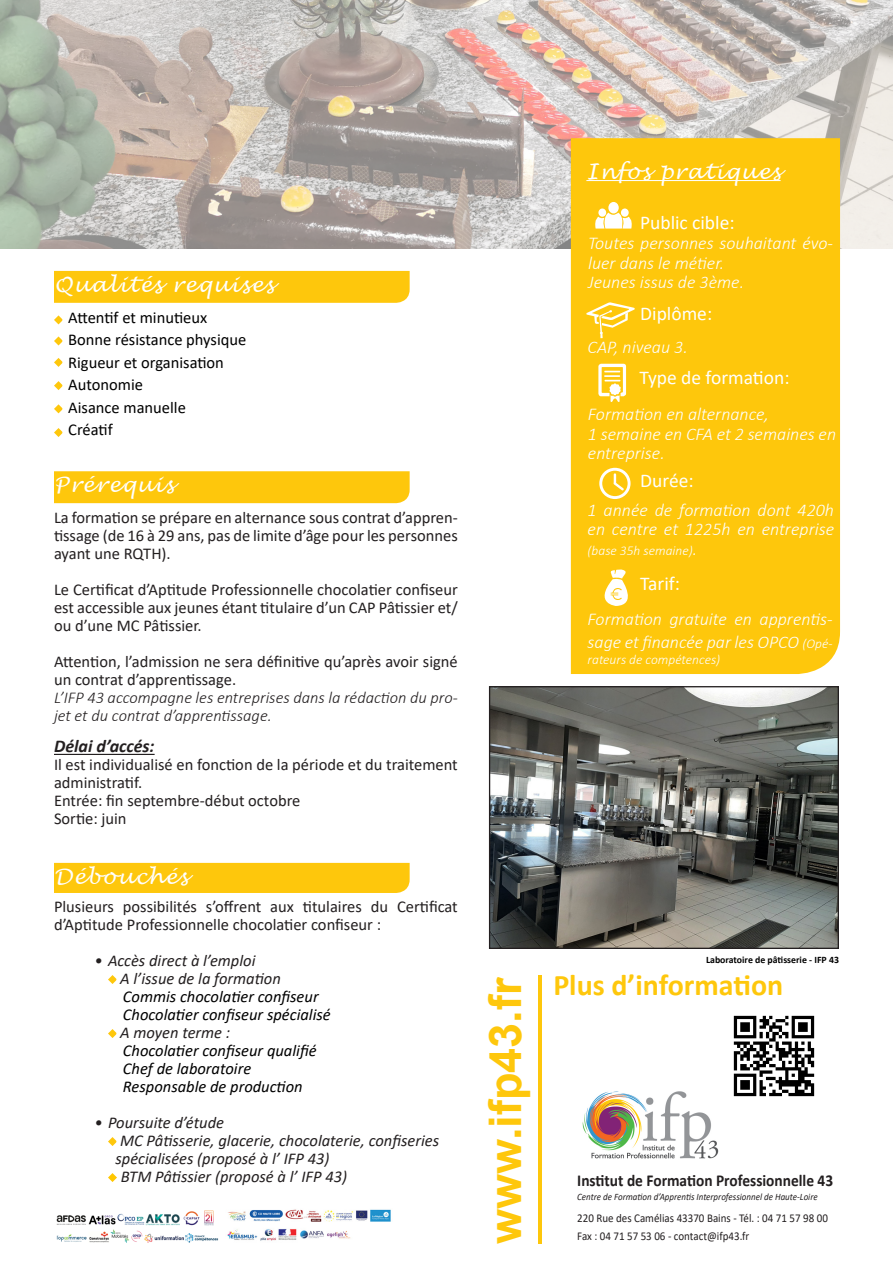
<style>
.page{position:relative;width:893px;height:1263px;background:#fff}
.page>*{position:absolute;margin:0;border:0;box-sizing:border-box;transform-origin:0 0}
.t1{font:700 45px "Arial";color:#fec70c}
.t2{font:700 30px "Calibri";color:#fec70c}
.t3{font:italic 21px "Lucida Handwriting";letter-spacing:.06em;color:#fff}
.t4{font:19.5px "Calibri";color:#fff}
.t5{font:italic 300 18px/19.5px "Calibri";color:#fff}
.t6{font:italic 700 18px "Calibri";color:#231f20}
.t7{font:700 16.65px "Calibri";color:#231f20;scale:.92 1}
.t8{font:16.5px/18px "Calibri";color:#231f20}
.t9{font:italic 16.5px/18px "Calibri";color:#231f20}
.t10{font:italic 16.5px "Calibri";color:#000}
.t11{font:16.5px "Calibri";color:#000}
.t12{font:italic 300 16.5px/18px "Calibri";color:#231f20}
.t13{font:italic 300 13.5px "Calibri";color:#fff}
.t14{font:11.85px/18px "Calibri";color:#231f20;scale:.92 1}
.t15{font:italic 9.75px "Calibri";color:#231f20;scale:.92 1}
.t16{font:700 9.75px "Calibri";color:#000}
.s1{font-size:18px}
.s2{font-size:13.5px}
</style>
<div class="page">
<img style="left:733px;top:1015px;width:82px;height:82px">
<img style="left:0;top:0;width:893px;height:248px">
<div style="left:571px;top:138px;width:269px;height:536px;background:#fec70c"></div>
<hr style="left:586px;top:180px;width:195px;height:1px;background:#fff">
<svg style="left:598px;top:208px;width:8px;height:9px"></svg>
<div style="left:621px;top:208px;width:8px;height:9px;background:#fff;border-radius:50%"></div>
<div style="left:608px;top:202px;width:11px;height:11px;background:#fff;border-radius:50%"></div>
<svg style="left:594px;top:213px;width:39px;height:16px"></svg>
<svg style="left:586px;top:302px;width:50px;height:36px;background:#fed23c"></svg>
<hr style="left:538px;top:975px;width:3px;height:268px;background:#fec70c">
<img style="left:582px;top:1091px;width:137px;height:68px">
<svg style="left:598px;top:364px;width:28px;height:39px"></svg>
<div style="left:599px;top:468px;width:32px;height:31px;border:3px solid #fff;border-radius:50%"></div>
<svg style="left:611px;top:474px;width:15px;height:19px"></svg>
<svg style="left:593px;top:568px;width:46px;height:38px"></svg>
<div style="left:54px;top:471px;width:356px;height:32px;background:#fec70c"></div>
<div style="left:54px;top:863px;width:356px;height:30px;background:#fec70c"></div>
<svg style="left:108px;top:975px;width:9px;height:9px"></svg>
<svg style="left:108px;top:1029px;width:9px;height:9px"></svg>
<svg style="left:108px;top:1137px;width:9px;height:9px"></svg>
<svg style="left:108px;top:1173px;width:9px;height:9px"></svg>
<div style="left:54px;top:271px;width:356px;height:32px;background:#fec70c"></div>
<svg style="left:54px;top:315px;width:9px;height:9px"></svg>
<svg style="left:54px;top:336px;width:9px;height:9px"></svg>
<svg style="left:54px;top:358px;width:9px;height:9px"></svg>
<svg style="left:54px;top:381px;width:9px;height:9px"></svg>
<svg style="left:54px;top:404px;width:9px;height:9px"></svg>
<svg style="left:54px;top:428px;width:9px;height:9px"></svg>
<hr style="left:54px;top:754px;width:101px;height:1px;background:#231f20">
<img style="left:491px;top:688px;width:346px;height:259px">
<div style="left:489px;top:686px;width:350px;height:263px;border:1px solid #231f20"></div>
<img style="left:56px;top:1210px;width:163px;height:33px">
<img style="left:227px;top:1209px;width:164px;height:32px">
<p class="t3" style="left:54px;top:272px;width:221px">Qualités requises</p>
<p class="t11" style="left:68px;top:306px;width:140px">Attentif et minutieux</p>
<p class="t11" style="left:68px;top:328px;width:180px">Bonne résistance physique</p>
<p class="t11" style="left:68px;top:351px;width:157px">Rigueur et organisation</p>
<p class="t11" style="left:68px;top:373px;width:76px">Autonomie</p>
<p class="t11" style="left:68px;top:396px;width:119px">Aisance manuelle</p>
<p class="t11" style="left:68px;top:418px;width:46px">Créatif</p>
<p class="t3" style="left:54px;top:472px;width:121px">Prérequis</p>
<p class="t8" style="left:54px;top:508px;width:405px;text-align:justify">La formation se prépare en alternance sous contrat d’appren&shy;tissage (de 16 à 29 ans, pas de limite d’âge pour les personnes ayant une RQTH).</p>
<p class="t8" style="left:54px;top:580px;width:405px;text-align:justify">Le Certificat d’Aptitude Professionnelle chocolatier confiseur est accessible aux jeunes étant titulaire d’un CAP Pâtissier et/ ou d’une MC Pâtissier.</p>
<p class="t8" style="left:54px;top:652px;width:405px">Attention, l’admission ne sera définitive qu’après avoir signé un contrat d’apprentissage.</p>
<p class="t12" style="left:54px;top:688px;width:405px">L’IFP 43 accompagne les entreprises dans la rédaction du pro&shy;jet et du contrat d’apprentissage.</p>
<p class="t6" style="left:54px;top:734px;width:102px">Délai d’accés:</p>
<p class="t8" style="left:54px;top:755px;width:405px">Il est individualisé en fonction de la période et du traitement administratif.</p>
<p class="t8" style="left:54px;top:791px;width:248px">Entrée: fin septembre-début octobre</p>
<p class="t8" style="left:54px;top:809px;width:74px">Sortie: juin</p>
<p class="t3" style="left:54px;top:864px;width:135px">Débouchés</p>
<p class="t8" style="left:54px;top:897px;width:405px">Plusieurs possibilités s’offrent aux titulaires du Certificat d’Aptitude Professionnelle chocolatier confiseur :</p>
<p class="t9" style="left:94px;top:951px;width:162px">• Accès direct à l’emploi</p>
<p class="t9" style="left:120px;top:969px;width:162px">A l’issue de la formation</p>
<p class="t10" style="left:123px;top:985px;width:197px">Commis chocolatier confiseur</p>
<p class="t10" style="left:123px;top:1003px;width:209px">Chocolatier confiseur spécialisé</p>
<p class="t9" style="left:120px;top:1023px;width:112px">A moyen terme :</p>
<p class="t10" style="left:123px;top:1039px;width:195px">Chocolatier confiseur qualifié</p>
<p class="t10" style="left:123px;top:1057px;width:130px">Chef de laboratoire</p>
<p class="t10" style="left:123px;top:1075px;width:181px">Responsable de production</p>
<p class="t9" style="left:94px;top:1113px;width:131px">• Poursuite d’étude</p>
<p class="t9" style="left:115px;top:1131px;width:325px">MC Pâtisserie, glacerie, chocolaterie, confiseries spécialisées (proposé à l’ IFP 43)</p>
<p class="t9" style="left:121px;top:1167px;width:228px">BTM Pâtissier (proposé à l’ IFP 43)</p>
<p class="t3" style="left:586px;top:158px;width:196px">Infos pratiques</p>
<p class="t4" style="left:640px;top:209px;width:96px">Public cible:</p>
<p class="t5" style="left:588px;top:233px;width:246px">Toutes personnes souhaitant évo&shy;luer dans le métier.</p>
<p class="t5" style="left:588px;top:272px;width:158px">Jeunes issus de 3ème.</p>
<p class="t4" style="left:640px;top:300px;width:73px">Diplôme:</p>
<p class="t5" style="left:588px;top:337px;width:102px">CAP, niveau 3.</p>
<p class="t4" style="left:639px;top:364px;width:152px">Type de formation:</p>
<p class="t5" style="left:588px;top:404px;width:183px">Formation en alternance,</p>
<p class="t5" style="left:588px;top:424px;width:250px">1 semaine en CFA et 2 semaines en entreprise.</p>
<p class="t4" style="left:640px;top:467px;width:55px">Durée:</p>
<p class="t5" style="left:588px;top:500px;width:248px">1 année de formation dont 420h en centre et 1225h en entreprise</p>
<p class="t13" style="left:588px;top:542px;width:111px">(base 35h semaine)<span class="s1">.</span></p>
<p class="t4" style="left:640px;top:570px;width:41px">Tarif:</p>
<p class="t5" style="left:588px;top:608px;width:246px;line-height:22.5px">Formation gratuite en apprentis&shy;sage et financée par les OPCO <span class="s2">(Opé-</span></p>
<p class="t13" style="left:588px;top:651px;width:134px">rateurs de compétences)</p>
<p class="t1" style="left:474px;top:1243px;width:268px;rotate:-90deg">www.ifp43.fr</p>
<p class="t16" style="left:706px;top:953px;width:134px">Laboratoire de pâtisserie - IFP 43</p>
<p class="t2" style="left:553px;top:964px;width:231px">Plus d’information</p>
<p class="t7" style="left:577px;top:1169px;width:280px">Institut de Formation Professionnelle 43</p>
<p class="t15" style="left:577px;top:1190px;width:263px">Centre de Formation d’Apprentis Interprofessionnel de Haute-Loire</p>
<p class="t14" style="left:577px;top:1209px;width:274px">220 Rue des Camélias 43370 Bains - Tél. : 04 71 57 98 00<br>Fax : 04 71 57 53 06 - contact@ifp43.fr</p>
</div>
